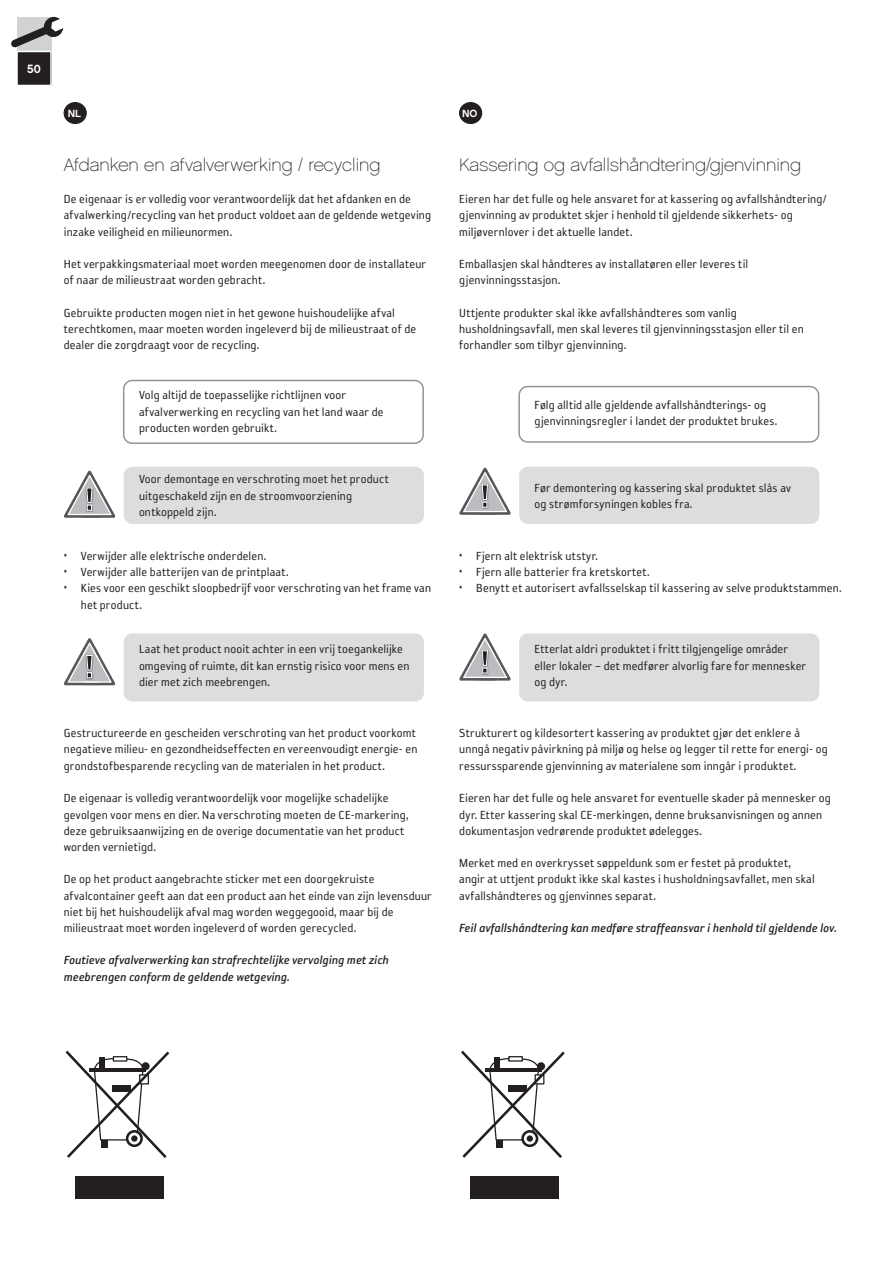
<style>
.page{position:relative;width:893px;height:1263px;background:#fff}
.page>*{position:absolute;margin:0;border:0;box-sizing:border-box;transform-origin:0 0}
.t1{font:35.1px "Reykjavik One OT D Gauge";color:#231f20}
.t2{font:18px "Chalet Paris Nineteen Sixty";color:#231f20}
.t3{font:13.5px/16.2px "Reykjavik One OT A Gauge";letter-spacing:.01em;color:#231f20}
.t4{font:italic 13.5px/16.2px "Reykjavik One OT B Gauge";letter-spacing:.005em;color:#231f20}
.t5{font:12px "Chalet New York Nineteen Sixty";color:#fff}
</style>
<div class="page">
<div style="left:17px;top:17px;width:34px;height:68px;background:linear-gradient(to right,#d1d2d4,#d1d2d4)"></div>
<div style="left:17px;top:51px;width:34px;height:34px;background:#231f20"></div>
<div style="left:16px;top:51px;width:36px;height:35px;border:2px solid #fff"></div>
<svg style="left:65px;top:1050px;width:105px;height:108px"></svg>
<div style="left:75px;top:1176px;width:88px;height:23px;background:#231f20"></div>
<svg style="left:461px;top:1050px;width:104px;height:108px"></svg>
<div style="left:470px;top:1176px;width:89px;height:23px;background:#231f20"></div>
<svg style="left:11px;top:17px;width:52px;height:31px"></svg>
<div style="left:124px;top:467px;width:300px;height:57px;background:#dcdddf;border-radius:9px"></div>
<div style="left:124px;top:633px;width:300px;height:68px;background:#dcdddf;border-radius:9px"></div>
<div style="left:123px;top:380px;width:301px;height:64px;border:2px solid #939598;border-radius:9px"></div>
<div style="left:64px;top:102px;width:22px;height:22px;background:#231f20;border-radius:50%"></div>
<div style="left:63px;top:102px;width:24px;height:22px;border:1px solid #231f20;border-radius:50%"></div>
<svg style="left:64px;top:471px;width:51px;height:47px"></svg>
<img style="left:83px;top:685px;width:16px;height:1px">
<svg style="left:64px;top:638px;width:51px;height:47px"></svg>
<div style="left:459px;top:102px;width:23px;height:22px;background:#231f20;border-radius:50%"></div>
<div style="left:459px;top:102px;width:23px;height:22px;border:1px solid #231f20;border-radius:50%"></div>
<div style="left:519px;top:467px;width:300px;height:57px;background:#dcdddf;border-radius:9px"></div>
<div style="left:519px;top:633px;width:300px;height:68px;background:#dcdddf;border-radius:9px"></div>
<div style="left:518px;top:386px;width:301px;height:57px;border:2px solid #939598;border-radius:9px"></div>
<svg style="left:459px;top:468px;width:52px;height:47px"></svg>
<svg style="left:459px;top:633px;width:52px;height:48px"></svg>
<p class="t5" style="left:27px;top:61px;width:15px">50</p>
<h2 class="t2" style="left:64px;top:154px;width:318px">Afdanken en afvalverwerking / recycling</h2>
<p class="t3" style="left:64px;top:191px;width:369px">De eigenaar is er volledig voor verantwoordelijk dat het afdanken en de afvalwerking/recycling van het product voldoet aan de geldende wetgeving inzake veiligheid en milieunormen.</p>
<p class="t3" style="left:64px;top:256px;width:364px">Het verpakkingsmateriaal moet worden meegenomen door de installateur of naar de milieustraat worden gebracht.</p>
<p class="t3" style="left:64px;top:305px;width:354px">Gebruikte producten mogen niet in het gewone huishoudelijke afval terechtkomen, maar moeten worden ingeleverd bij de milieustraat of de dealer die zorgdraagt voor de recycling.</p>
<p class="t3" style="left:139px;top:387px;width:246px">Volg altijd de toepasselijke richtlijnen voor afvalverwerking en recycling van het land waar de producten worden gebruikt.</p>
<p class="t3" style="left:139px;top:471px;width:251px">Voor demontage en verschroting moet het product uitgeschakeld zijn en de stroomvoorziening ontkoppeld zijn.</p>
<p class="t3" style="left:64px;top:548px;width:204px">• Verwijder alle elektrische onderdelen.</p>
<p class="t3" style="left:64px;top:564px;width:226px">• Verwijder alle batterijen van de printplaat.</p>
<p class="t3" style="left:81px;top:580px;width:352px;text-indent:-17px">• Kies voor een geschikt sloopbedrijf voor verschroting van het frame van het product.</p>
<p class="t3" style="left:139px;top:641px;width:272px">Laat het product nooit achter in een vrij toegankelijke omgeving of ruimte, dit kan ernstig risico voor mens en dier met zich meebrengen.</p>
<h1 class="t1" style="left:85px;top:481px;width:10px">!</h1>
<h1 class="t1" style="left:85px;top:648px;width:10px">!</h1>
<p class="t3" style="left:64px;top:725px;width:355px;text-align:justify">Gestructureerde en gescheiden verschroting van het product voorkomt negatieve milieu- en gezondheidseffecten en vereenvoudigt energie- en grondstofbesparende recycling van de materialen in het product.</p>
<p class="t3" style="left:64px;top:790px;width:346px">De eigenaar is volledig verantwoordelijk voor mogelijke schadelijke gevolgen voor mens en dier. Na verschroting moeten de CE-markering, deze gebruiksaanwijzing en de overige documentatie van het product worden vernietigd.</p>
<p class="t3" style="left:64px;top:871px;width:370px">De op het product aangebrachte sticker met een doorgekruiste afvalcontainer geeft aan dat een product aan het einde van zijn levensduur niet bij het huishoudelijk afval mag worden weggegooid, maar bij de milieustraat moet worden ingeleverd of worden gerecycled.</p>
<p class="t4" style="left:64px;top:952px;width:327px">Foutieve afvalverwerking kan strafrechtelijke vervolging met zich meebrengen conform de geldende wetgeving.</p>
<h2 class="t2" style="left:459px;top:154px;width:343px">Kassering og avfallshåndtering/gjenvinning</h2>
<p class="t3" style="left:459px;top:191px;width:369px">Eieren har det fulle og hele ansvaret for at kassering og avfallshåndtering/ gjenvinning av produktet skjer i henhold til gjeldende sikkerhets- og miljøvernlover i det aktuelle landet.</p>
<p class="t3" style="left:459px;top:256px;width:290px">Emballasjen skal håndteres av installatøren eller leveres til gjenvinningsstasjon.</p>
<p class="t3" style="left:459px;top:305px;width:346px">Uttjente produkter skal ikke avfallshåndteres som vanlig husholdningsavfall, men skal leveres til gjenvinningsstasjon eller til en forhandler som tilbyr gjenvinning.</p>
<h1 class="t1" style="left:480px;top:478px;width:10px">!</h1>
<p class="t3" style="left:534px;top:397px;width:244px">Følg alltid alle gjeldende avfallshåndterings- og gjenvinningsregler i landet der produktet brukes.</p>
<p class="t3" style="left:534px;top:480px;width:258px">Før demontering og kassering skal produktet slås av og strømforsyningen kobles fra.</p>
<p class="t3" style="left:459px;top:548px;width:140px">• Fjern alt elektrisk utstyr.</p>
<p class="t3" style="left:459px;top:564px;width:192px">• Fjern alle batterier fra kretskortet.</p>
<p class="t3" style="left:459px;top:580px;width:384px">• Benytt et autorisert avfallsselskap til kassering av selve produktstammen.</p>
<h1 class="t1" style="left:480px;top:643px;width:10px">!</h1>
<p class="t3" style="left:534px;top:641px;width:273px">Etterlat aldri produktet i fritt tilgjengelige områder eller lokaler – det medfører alvorlig fare for mennesker og dyr.</p>
<p class="t3" style="left:459px;top:725px;width:370px">Strukturert og kildesortert kassering av produktet gjør det enklere å unngå negativ påvirkning på miljø og helse og legger til rette for energi- og ressurssparende gjenvinning av materialene som inngår i produktet.</p>
<p class="t3" style="left:459px;top:790px;width:373px">Eieren har det fulle og hele ansvaret for eventuelle skader på mennesker og dyr. Etter kassering skal CE-merkingen, denne bruksanvisningen og annen dokumentasjon vedrørende produktet ødelegges.</p>
<p class="t3" style="left:459px;top:855px;width:357px">Merket med en overkrysset søppeldunk som er festet på produktet, angir at uttjent produkt ikke skal kastes i husholdningsavfallet, men skal avfallshåndteres og gjenvinnes separat.</p>
<p class="t4" style="left:459px;top:920px;width:379px">Feil avfallshåndtering kan medføre straffeansvar i henhold til gjeldende lov.</p>
</div>
